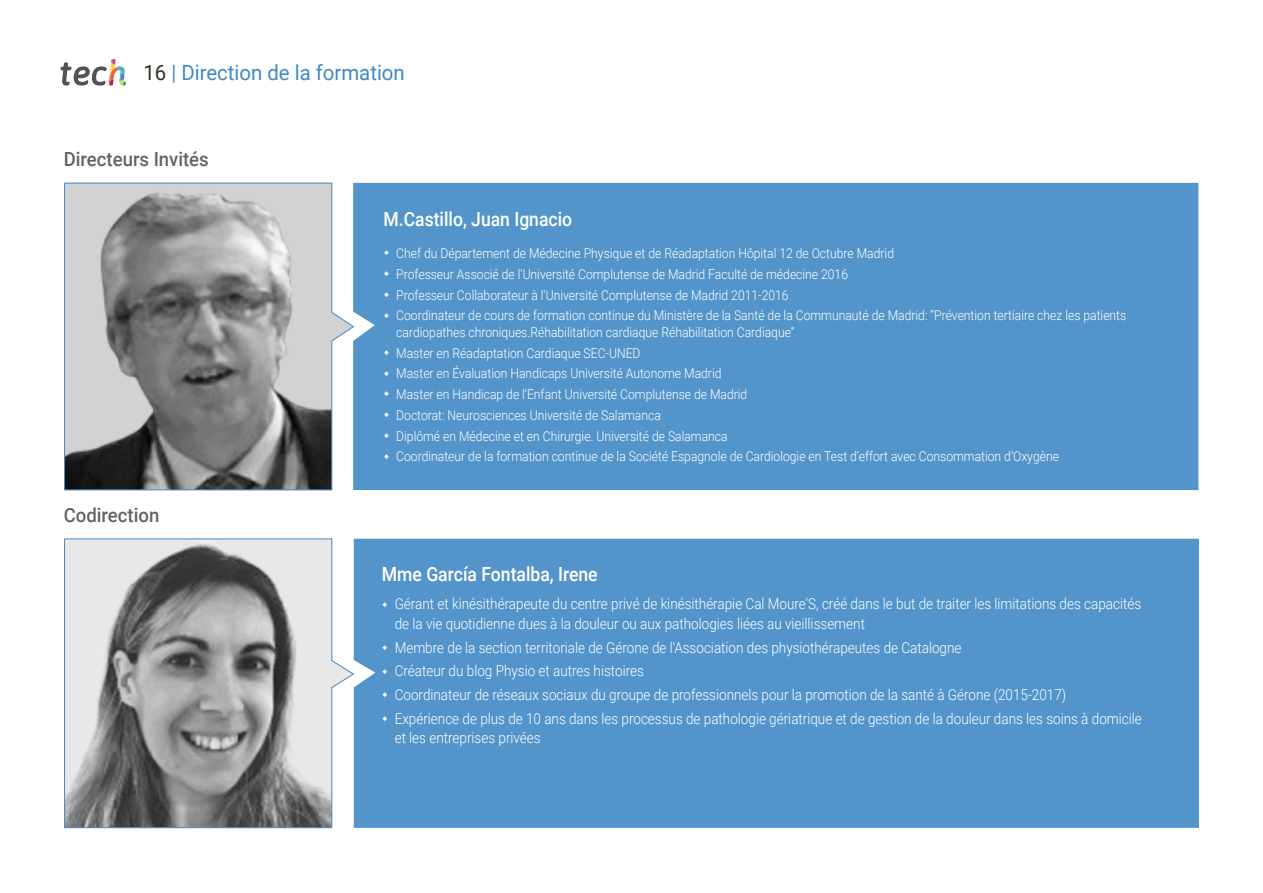
<style>
.page{position:relative;width:1263px;height:893px;background:#fff}
.page>*{position:absolute;margin:0;border:0;box-sizing:border-box;transform-origin:0 0}
.t1{font:21px "Roboto";color:#4089c5}
.t2{font:500 19.5px "Roboto";color:#fff;scale:.9 1}
.t3{font:500 19.5px "Roboto";color:#61646a;scale:.95 1}
.t4{font:300 15px/23.7px "Roboto";color:#fff;scale:.9 1}
.t5{font:300 13.5px/20.7px "Roboto";color:#fff;scale:.9 1}
.s1{color:#312e20}
</style>
<div class="page">
<svg style="left:61px;top:59px;width:65px;height:27px"></svg>
<div style="left:354px;top:539px;width:845px;height:289px;background:#5395ca"></div>
<svg style="left:64px;top:183px;width:289px;height:307px;background:#9d9e9e"></svg>
<svg style="left:64px;top:538px;width:290px;height:290px;background:#a5a6a6"></svg>
<div style="left:353px;top:183px;width:845px;height:307px;background:#5395ca"></div>
<svg style="left:383px;top:602px;width:4px;height:5px"></svg>
<svg style="left:383px;top:645px;width:4px;height:5px"></svg>
<svg style="left:383px;top:669px;width:4px;height:5px"></svg>
<svg style="left:383px;top:692px;width:4px;height:5px"></svg>
<svg style="left:383px;top:716px;width:4px;height:5px"></svg>
<svg style="left:384px;top:250px;width:5px;height:5px"></svg>
<svg style="left:384px;top:271px;width:5px;height:5px"></svg>
<svg style="left:384px;top:292px;width:5px;height:5px"></svg>
<svg style="left:384px;top:313px;width:5px;height:5px"></svg>
<svg style="left:384px;top:350px;width:5px;height:5px"></svg>
<svg style="left:384px;top:371px;width:5px;height:5px"></svg>
<svg style="left:384px;top:391px;width:5px;height:5px"></svg>
<svg style="left:384px;top:412px;width:5px;height:5px"></svg>
<svg style="left:384px;top:433px;width:5px;height:5px"></svg>
<svg style="left:384px;top:454px;width:5px;height:5px"></svg>
<h1 class="t1" style="left:144px;top:57px;width:263px"><span class="s1">16</span> | Direction de la formation</h1>
<h2 class="t3" style="left:64px;top:145px;width:154px">Directeurs Invités</h2>
<h2 class="t3" style="left:64px;top:501px;width:102px">Codirection</h2>
<h2 class="t2" style="left:383px;top:206px;width:211px">M.Castillo, Juan Ignacio</h2>
<p class="t5" style="left:396px;top:242px;width:813px">Chef du Département de Médecine Physique et de Réadaptation Hôpital 12 de Octubre Madrid<br>Professeur Associé de l'Université Complutense de Madrid Faculté de médecine 2016<br>Professeur Collaborateur à l'Université Complutense de Madrid 2011-2016<br>Coordinateur de cours de formation continue du Ministère de la Santé de la Communauté de Madrid: ‘‘Prévention tertiaire chez les patients</p>
<p class="t5" style="left:396px;top:321px;width:738px">cardiopathes chroniques.Réhabilitation cardiaque Réhabilitation Cardiaque”<br>Master en Réadaptation Cardiaque SEC-UNED<br>Master en Évaluation Handicaps Université Autonome Madrid<br>Master en Handicap de l'Enfant Université Complutense de Madrid<br>Doctorat: Neurosciences Université de Salamanca<br>Diplômé en Médecine et en Chirurgie. Université de Salamanca<br>Coordinateur de la formation continue de la Société Espagnole de Cardiologie en Test d’effort avec Consommation d’Oxygène</p>
<h2 class="t2" style="left:382px;top:560px;width:241px">Mme García Fontalba, Irene</h2>
<p class="t4" style="left:395px;top:594px;width:831px;line-height:19.5px">Gérant et kinésithérapeute du centre privé de kinésithérapie Cal Moure'S, créé dans le but de traiter les limitations des capacités de la vie quotidienne dues à la douleur ou aux pathologies liées au vieillissement</p>
<p class="t4" style="left:395px;top:635px;width:832px">Membre de la section territoriale de Gérone de l'Association des physiothérapeutes de Catalogne<br>Créateur du blog Physio et autres histoires<br>Coordinateur de réseaux sociaux du groupe de professionnels pour la promotion de la santé à Gérone (2015-2017)<br>Expérience de plus de 10 ans dans les processus de pathologie gériatrique et de gestion de la douleur dans les soins à domicile</p>
<p class="t4" style="left:395px;top:726px;width:164px">et les entreprises privées</p>
</div>
